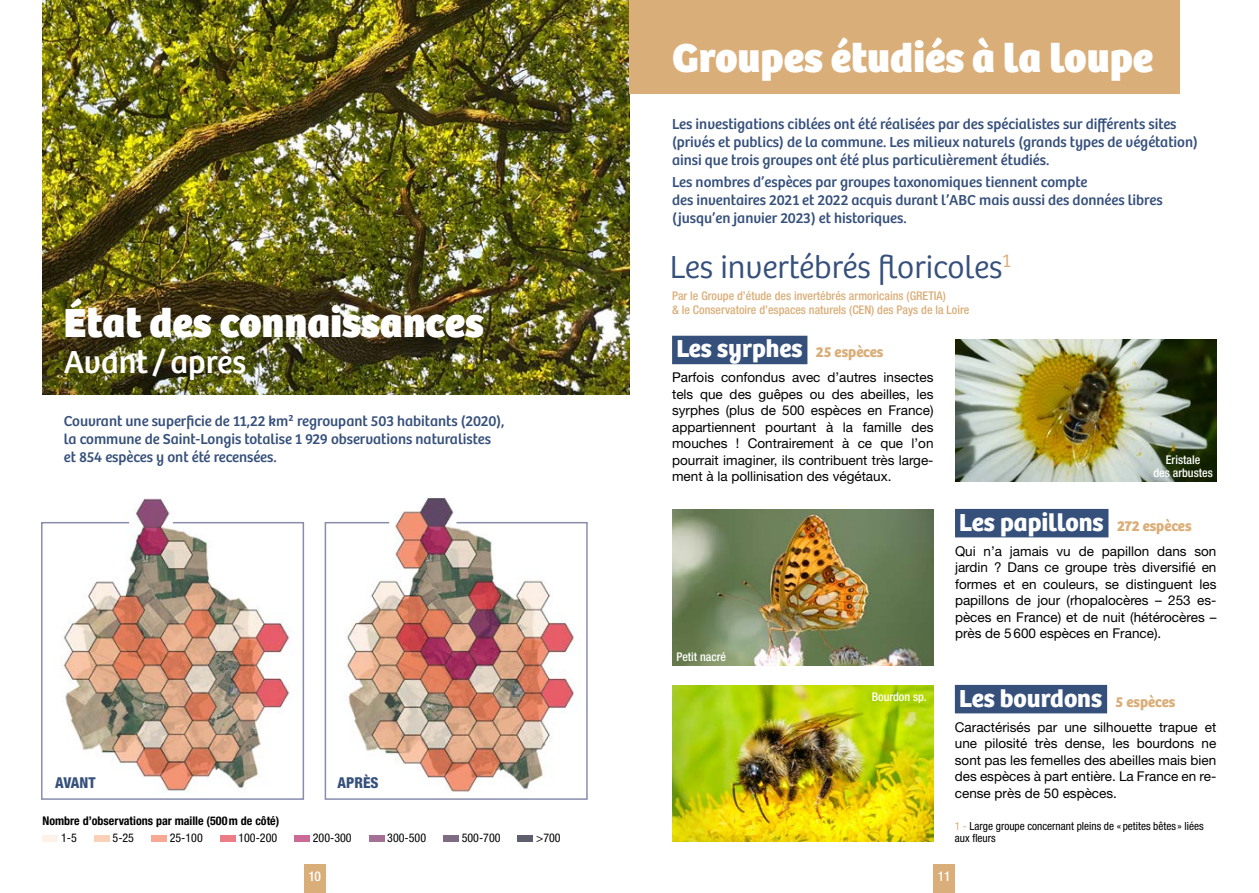
<style>
.page{position:relative;width:1259px;height:893px;background:#fff}
.page>*{position:absolute;margin:0;border:0;box-sizing:border-box;transform-origin:0 0}
.t1{font:800 42px "Bree";color:#fff}
.t2{font:300 33px "Bree";color:#36507c}
.t3{font:33px "Bree";color:#fff}
.t4{font:700 25.5px "Bree";color:#fff}
.t5{font:15px/18px "Bree";color:#36507c}
.t6{font:800 condensed 15px "Helvetica Neue LT";color:#36507c}
.t7{font:13.5px/16.5px "Helvetica Neue LT";color:#000;text-align:justify}
.t8{font:500 condensed 13.5px "Helvetica Neue LT";color:#fff}
.t9{font:500 condensed 12px/14.4px "Helvetica Neue LT";color:#daae78}
.t10{font:condensed 12px "Helvetica Neue LT";color:#000}
.t11{font:700 condensed 12px "Helvetica Neue LT";color:#000}
.t12{font:500 condensed 12px/12.8px "Helvetica Neue LT";color:#fff;text-align:center}
.t13{font:condensed 11.25px/12px "Helvetica Neue LT";color:#000}
.s1{font-size:15px;color:#daae78}
.s2{color:#daae78}
</style>
<div class="page">
<img style="left:135px;top:498px;width:35px;height:23px">
<img style="left:397px;top:498px;width:57px;height:23px">
<img style="left:955px;top:339px;width:261px;height:142px">
<img style="left:43px;top:0;width:586px;height:394px">
<div style="left:629px;top:0;width:551px;height:94px;background:#daae78"></div>
<div style="left:955px;top:509px;width:153px;height:28px;background:#36507c"></div>
<div style="left:672px;top:336px;width:135px;height:28px;background:#36507c"></div>
<div style="left:955px;top:685px;width:152px;height:28px;background:#36507c"></div>
<img style="left:672px;top:509px;width:261px;height:157px">
<div style="left:43px;top:835px;width:15px;height:7px;background:#fcf2ea"></div>
<div style="left:94px;top:835px;width:16px;height:7px;background:#fad0b8"></div>
<div style="left:151px;top:835px;width:16px;height:7px;background:#f7a991"></div>
<div style="left:220px;top:835px;width:15px;height:7px;background:#ec7d86"></div>
<div style="left:294px;top:835px;width:16px;height:7px;background:#cb6a95"></div>
<div style="left:369px;top:835px;width:15px;height:7px;background:#a47094"></div>
<div style="left:443px;top:835px;width:16px;height:7px;background:#7e6c84"></div>
<div style="left:517px;top:835px;width:16px;height:7px;background:#5e5f6d"></div>
<img style="left:41px;top:521px;width:264px;height:279px">
<img style="left:324px;top:521px;width:264px;height:279px">
<img style="left:672px;top:685px;width:261px;height:157px">
<div style="left:304px;top:864px;width:21px;height:29px;background:#daae78"></div>
<div style="left:933px;top:864px;width:22px;height:29px;background:#daae78"></div>
<h1 class="t1" style="left:672px;top:33px;width:483px">Groupes étudiés à la loupe</h1>
<p class="t5" style="left:672px;top:115px;width:527px">Les investigations ciblées ont été réalisées par des spécialistes sur différents sites (privés et publics) de la commune. Les milieux naturels (grands types de végétation) ainsi que trois groupes ont été plus particulièrement étudiés.</p>
<p class="t5" style="left:672px;top:173px;width:492px">Les nombres d’espèces par groupes taxonomiques tiennent compte<br>des inventaires 2021 et 2022 acquis durant l’ABC mais aussi des données libres (jusqu’en janvier 2023) et historiques.</p>
<h1 class="t1" style="left:64px;top:297px;width:422px">État des connaissances</h1>
<h2 class="t3" style="left:64px;top:342px;width:184px">Avant /après</h2>
<p class="t5" style="left:64px;top:412px;width:442px">Couvrant une superficie de 11,22 km² regroupant 503 habitants (2020), la commune de Saint-Longis totalise 1 929 observations naturalistes et 854 espèces y ont été recensées.</p>
<p class="t6" style="left:55px;top:773px;width:42px">AVANT</p>
<p class="t6" style="left:337px;top:773px;width:43px">APRÈS</p>
<p class="t11" style="left:43px;top:814px;width:238px">Nombre d’observations par maille (500m de côté)</p>
<p class="t10" style="left:61px;top:831px;width:17px">1-5</p>
<p class="t10" style="left:113px;top:831px;width:23px">5-25</p>
<p class="t10" style="left:170px;top:831px;width:35px">25-100</p>
<p class="t10" style="left:238px;top:831px;width:40px">100-200</p>
<p class="t10" style="left:313px;top:831px;width:40px">200-300</p>
<p class="t10" style="left:387px;top:831px;width:40px">300-500</p>
<p class="t10" style="left:462px;top:831px;width:40px">500-700</p>
<p class="t10" style="left:536px;top:831px;width:26px">&gt;700</p>
<h2 class="t2" style="left:670px;top:248px;width:342px">Les invertébrés floricoles<sup>1</sup></h2>
<p class="t9" style="left:672px;top:288px;width:299px">Par le Groupe d’étude des invertébrés armoricains (GRETIA)<br>&amp; le Conservatoire d’espaces naturels (CEN) des Pays de la Loire</p>
<h3 class="t4" style="left:676px;top:333px;width:209px">Les syrphes <span class="s1">25 espèces</span></h3>
<p class="t7" style="left:672px;top:369px;width:263px">Parfois confondus avec d’autres insectes tels que des guêpes ou des abeilles, les syrphes (plus de 500 espèces en France) appartiennent pourtant à la famille des mouches ! Contrairement à ce que l’on pourrait imaginer, ils contribuent très large&shy;ment à la pollinisation des végétaux.</p>
<p class="t12" style="left:1153px;top:454px;width:61px">Eristale<br>des arbustes</p>
<p class="t12" style="left:676px;top:650px;width:51px">Petit nacré</p>
<p class="t12" style="left:871px;top:690px;width:57px">Bourdon sp.</p>
<h3 class="t4" style="left:959px;top:507px;width:234px">Les papillons <span class="s1">272 espèces</span></h3>
<p class="t7" style="left:955px;top:542px;width:263px">Qui n’a jamais vu de papillon dans son jardin ? Dans ce groupe très diversifié en formes et en couleurs, se distinguent les papillons de jour (rhopalocères – 253 es&shy;pèces en France) et de nuit (hétérocères – près de 5600 espèces en France).</p>
<h3 class="t4" style="left:959px;top:683px;width:218px">Les bourdons <span class="s1">5 espèces</span></h3>
<p class="t7" style="left:955px;top:718px;width:263px">Caractérisés par une silhouette trapue et une pilosité très dense, les bourdons ne sont pas les femelles des abeilles mais bien des espèces à part entière. La France en re&shy;cense près de 50 espèces.</p>
<p class="t13" style="left:955px;top:820px;width:250px"><span class="s2">1 -</span> Large groupe concernant pleins de « petites bêtes » liées aux fleurs</p>
<p class="t8" style="left:308px;top:868px;width:14px">10</p>
<p class="t8" style="left:938px;top:868px;width:14px">11</p>
</div>
